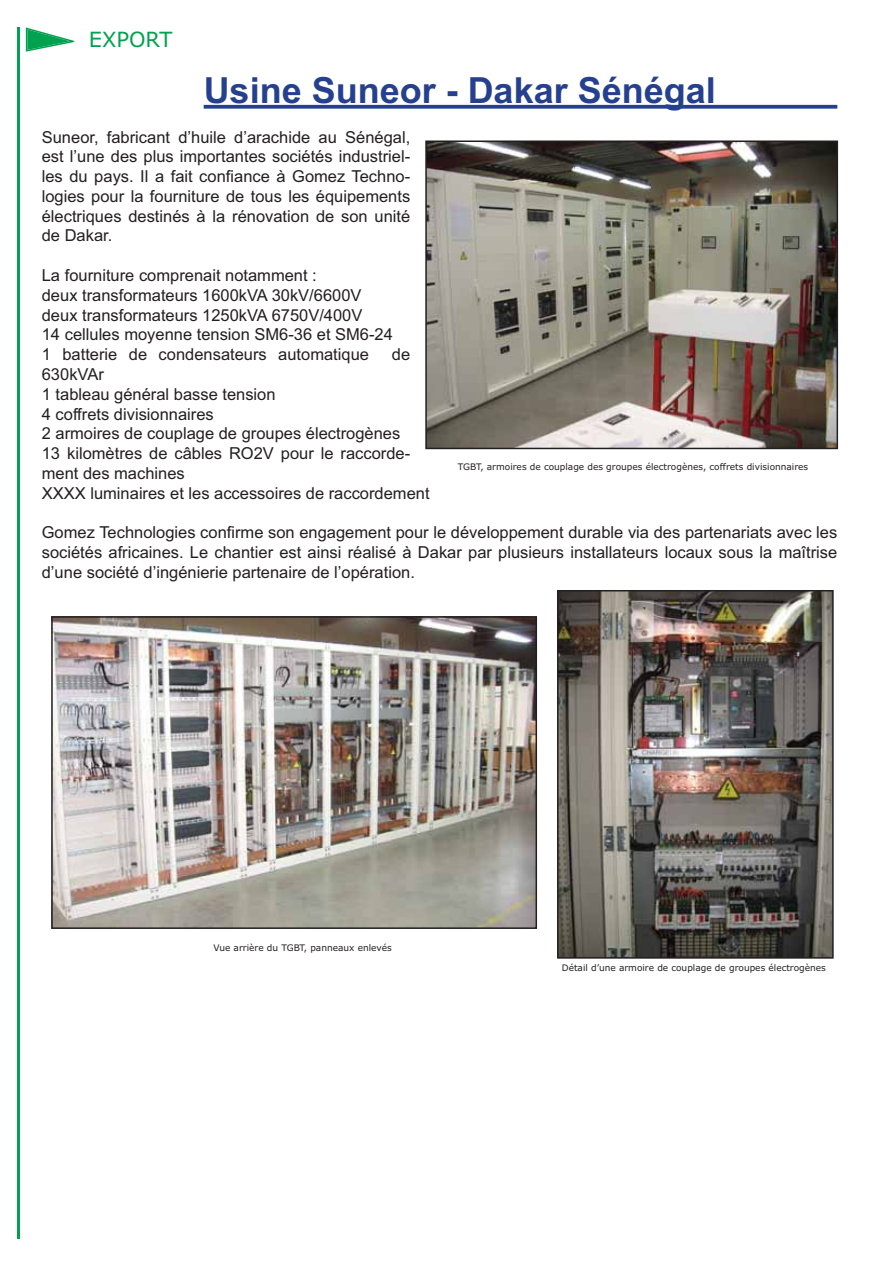
<style>
.page{position:relative;width:893px;height:1263px;background:#fff}
.page>*{position:absolute;margin:0;border:0;box-sizing:border-box;transform-origin:0 0}
.t1{font:700 36px "Arial";color:#25408e}
.t2{font:21px "Verdana";color:#00a250}
.t3{font:16.5px/19.8px "Arial";color:#231f20;text-align:justify}
.t4{font:9px "Verdana";color:#231f20}
</style>
<div class="page">
<svg style="left:204px;top:105px;width:633px;height:4px;background:#385097"></svg>
<img style="left:428px;top:144px;width:407px;height:302px">
<div style="left:425px;top:141px;width:413px;height:308px;border:2px solid #231f20"></div>
<img style="left:54px;top:619px;width:480px;height:307px">
<div style="left:51px;top:616px;width:486px;height:313px;border:2px solid #231f20"></div>
<img style="left:560px;top:593px;width:271px;height:363px">
<div style="left:557px;top:590px;width:277px;height:369px;border:2px solid #231f20"></div>
<svg style="left:26px;top:27px;width:49px;height:25px"></svg>
<hr style="left:17px;top:27px;width:3px;height:1212px;background:#00a250">
<p class="t2" style="left:89px;top:31px;width:85px">EXPORT</p>
<h1 class="t1" style="left:204px;top:69px;width:513px">Usine Suneor - Dakar Sénégal</h1>
<p class="t3" style="left:42px;top:128px;width:370px">Suneor, fabricant d’huile d’arachide au Sénégal, est l’une des plus importantes sociétés industriel&shy;les du pays. Il a fait confiance à Gomez Techno&shy;logies pour la fourniture de tous les équipements électriques destinés à la rénovation de son unité de Dakar.</p>
<p class="t3" style="left:42px;top:267px;width:353px;text-align:left">La fourniture comprenait notamment :<br>deux transformateurs 1600kVA 30kV/6600V deux transformateurs 1250kVA 6750V/400V<br>14 cellules moyenne tension SM6-36 et SM6-24<br>1 batterie de condensateurs automatique</p>
<p class="t3" style="left:392px;top:346px;width:20px">de</p>
<p class="t3" style="left:42px;top:366px;width:389px;text-align:left">630kVAr<br>1 tableau général basse tension<br>4 coffrets divisionnaires<br>2 armoires de couplage de groupes électrogènes<br>13 kilomètres de câbles RO2V pour le raccorde&shy;ment des machines<br>XXXX luminaires et les accessoires de raccordement</p>
<p class="t3" style="left:42px;top:524px;width:797px">Gomez Technologies confirme son engagement pour le développement durable via des partenariats avec les sociétés africaines. Le chantier est ainsi réalisé à Dakar par plusieurs installateurs locaux sous la maîtrise d’une société d’ingénierie partenaire de l’opération.</p>
<p class="t4" style="left:458px;top:463px;width:352px">TGBT, armoires de couplage des groupes électrogènes, coffrets divisionnaires</p>
<p class="t4" style="left:214px;top:944px;width:180px">Vue arrière du TGBT, panneaux enlevés</p>
<p class="t4" style="left:562px;top:964px;width:266px">Détail d’une armoire de couplage de groupes électrogènes</p>
</div>
